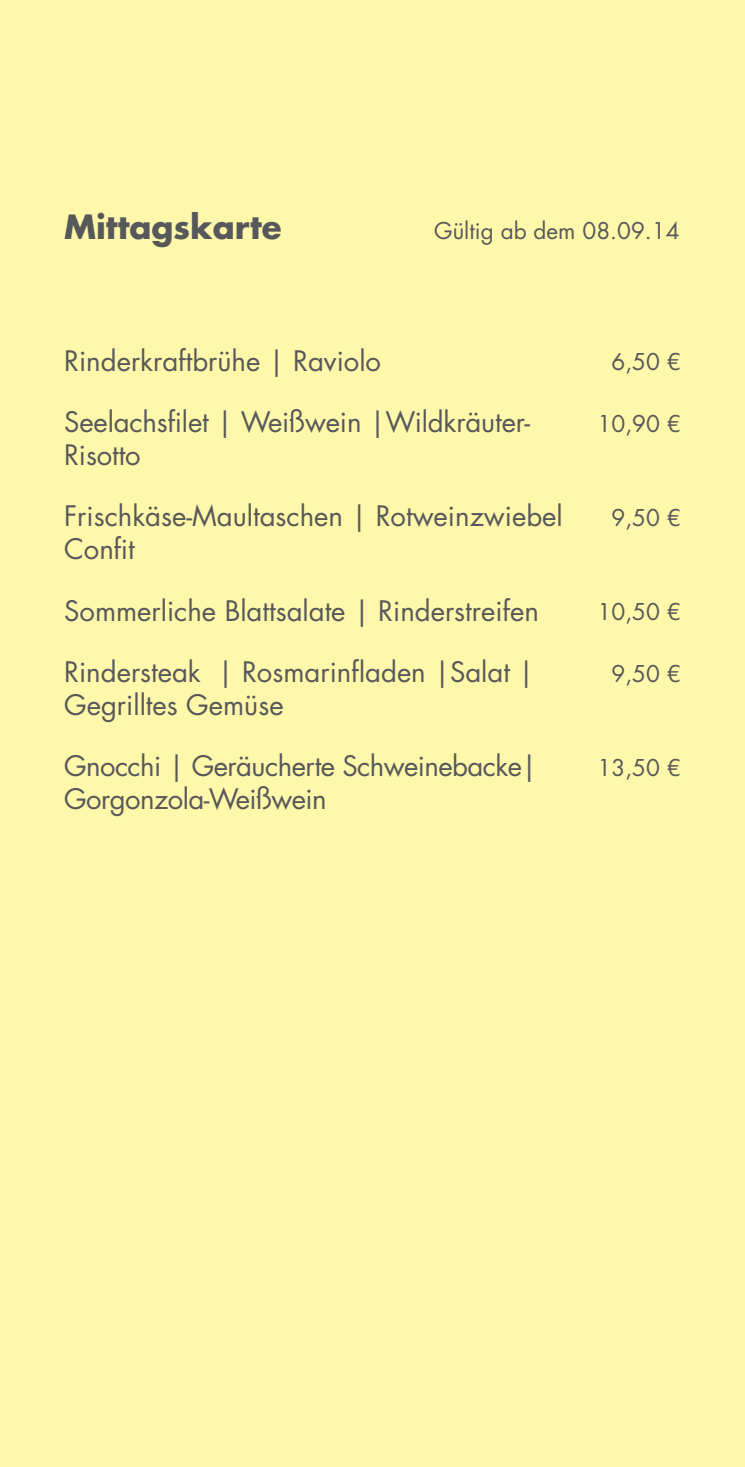
<style>
.page{position:relative;width:745px;height:1467px;background:#fff}
.page>*{position:absolute;margin:0;border:0;box-sizing:border-box;transform-origin:0 0}
.t1{font:700 32.5px "Futura";color:#57585a}
.t2{font:27.5px/33px "Futura";color:#57585a}
.t3{font:27.5px/33px "Futura";letter-spacing:-.02em;color:#57585a}
.t4{font:22.5px "Futura Std";color:#57585a}
.t5{font:22.5px "Futura";color:#57585a}
</style>
<div class="page">
<div style="left:0;top:0;width:744px;height:1467px;background:#fff8ab"></div>
<p class="t1" style="left:64px;top:205px;width:219px">Mittagskarte</p>
<p class="t5" style="left:434px;top:217px;width:247px">Gültig ab dem 08.09.14</p>
<p class="t2" style="left:64px;top:344px;width:318px">Rinderkraftbrühe | Raviolo</p>
<p class="t4" style="left:611px;top:348px;width:71px">6,50 €</p>
<p class="t2" style="left:64px;top:406px;width:467px">Seelachsfilet | Weißwein |Wildkräuter-<br>Risotto</p>
<p class="t4" style="left:597px;top:409px;width:85px">10,90 €</p>
<p class="t2" style="left:64px;top:500px;width:500px">Frischkäse-Maultaschen | Rotweinzwiebel<br>Confit</p>
<p class="t4" style="left:611px;top:503px;width:71px">9,50 €</p>
<p class="t2" style="left:64px;top:594px;width:476px">Sommerliche Blattsalate | Rinderstreifen</p>
<p class="t4" style="left:597px;top:598px;width:85px">10,50 €</p>
<p class="t2" style="left:64px;top:656px;width:471px">Rindersteak | Rosmarinfladen |Salat |<br>Gegrilltes Gemüse</p>
<p class="t4" style="left:611px;top:659px;width:71px">9,50 €</p>
<p class="t3" style="left:64px;top:750px;width:474px">Gnocchi | Geräucherte Schweinebacke|<br>Gorgonzola-Weißwein</p>
<p class="t4" style="left:597px;top:753px;width:85px">13,50 €</p>
</div>
